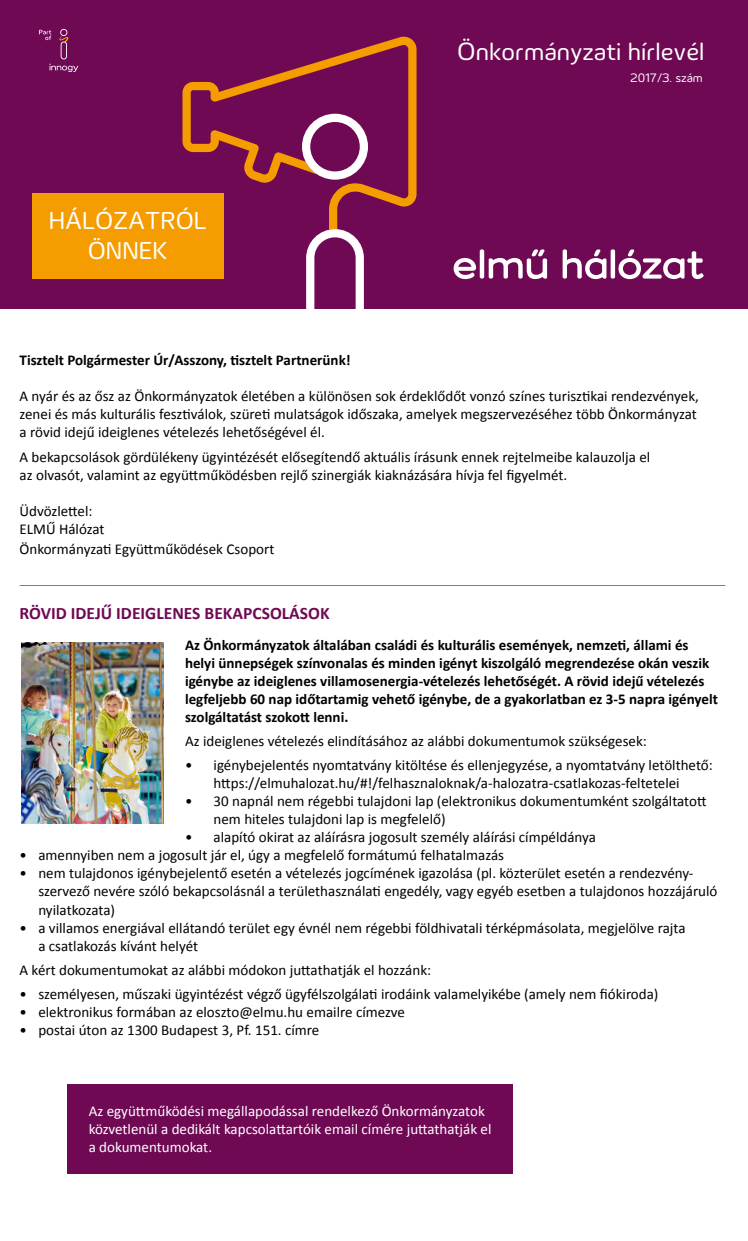
<style>
.page{position:relative;width:748px;height:1241px;background:#fff}
.page>*{position:absolute;margin:0;border:0;box-sizing:border-box;transform-origin:0 0}
.t1{font:25.5px "Innogy";color:#fff}
.t2{font:25px/30px "Innogy";color:#fff;text-align:center}
.t3{font:700 17.5px "Calibri";color:#6f0954}
.t4{font:15px/18px "Calibri";color:#000}
.t5{font:700 15px/18px "Calibri";color:#000}
.t6{font:15px/18px "Calibri";color:#fff}
.t7{font:12.5px "Innogy";color:#fff}
</style>
<div class="page">
<div style="left:0;top:0;width:747px;height:309px;background:#6f0954"></div>
<svg style="left:182px;top:36px;width:234px;height:194px"></svg>
<svg style="left:306px;top:229px;width:57px;height:80px"></svg>
<svg style="left:302px;top:114px;width:66px;height:66px"></svg>
<div style="left:32px;top:193px;width:191px;height:86px;background:#f59c00"></div>
<svg style="left:39px;top:29px;width:39px;height:43px"></svg>
<hr style="left:20px;top:585px;width:705px;height:1px;background:#808080">
<img style="left:21px;top:643px;width:143px;height:181px">
<div style="left:479px;top:249px;width:5px;height:29px;background:#fff;border-radius:2px"></div>
<svg style="left:610px;top:249px;width:4px;height:29px"></svg>
<svg style="left:453px;top:258px;width:22px;height:21px"></svg>
<svg style="left:488px;top:249px;width:58px;height:30px"></svg>
<svg style="left:562px;top:249px;width:44px;height:30px"></svg>
<svg style="left:618px;top:249px;width:85px;height:30px"></svg>
<div style="left:67px;top:1083px;width:445px;height:90px;background:#6f0954"></div>
<h2 class="t2" style="left:49px;top:205px;width:160px">HÁLÓZATRÓL<br>ÖNNEK</h2>
<h1 class="t1" style="left:457px;top:37px;width:248px">Önkormányzati hírlevél</h1>
<p class="t7" style="left:629px;top:70px;width:74px">2017/3. szám</p>
<p class="t5" style="left:20px;top:350px;width:332px">Tisztelt Polgármester Úr/Asszony, tisztelt Partnerünk!</p>
<p class="t4" style="left:20px;top:386px;width:680px">A nyár és az ősz az Önkormányzatok életében a különösen sok érdeklődőt vonzó színes turisztikai rendezvények, zenei és más kulturális fesztiválok, szüreti mulatságok időszaka, amelyek megszervezéséhez több Önkormányzat a rövid idejű ideiglenes vételezés lehetőségével él.</p>
<p class="t4" style="left:20px;top:447px;width:631px">A bekapcsolások gördülékeny ügyintézését elősegítendő aktuális írásunk ennek rejtelmeibe kalauzolja el az olvasót, valamint az együttműködésben rejlő szinergiák kiaknázására hívja fel figyelmét.</p>
<p class="t4" style="left:20px;top:501px;width:86px">Üdvözlettel:<br>ELMŰ Hálózat</p>
<p class="t4" style="left:20px;top:539px;width:256px">Önkormányzati Együttműködések Csoport</p>
<p class="t3" style="left:20px;top:602px;width:311px">RÖVID IDEJŰ IDEIGLENES BEKAPCSOLÁSOK</p>
<p class="t5" style="left:185px;top:635px;width:534px">Az Önkormányzatok általában családi és kulturális események, nemzeti, állami és helyi ünnepségek színvonalas és minden igényt kiszolgáló megrendezése okán veszik igénybe az ideiglenes villamosenergia-vételezés lehetőségét. A rövid idejű vételezés legfeljebb 60 nap időtartamig vehető igénybe, de a gyakorlatban ez 3-5 napra igényelt szolgáltatást szokott lenni.</p>
<p class="t4" style="left:185px;top:731px;width:463px">Az ideiglenes vételezés elindításához az alábbi dokumentumok szükségesek:</p>
<p class="t4" style="left:185px;top:755px;width:529px;text-align:center">• igénybejelentés nyomtatvány kitöltése és ellenjegyzése, a nyomtatvány letölthető: https://elmuhalozat.hu/#!/felhasznaloknak/a-halozatra-csatlakozas-feltetelei</p>
<p class="t4" style="left:213px;top:791px;width:494px;text-indent:-29px">• 30 napnál nem régebbi tulajdoni lap (elektronikus dokumentumként szolgáltatott nem hiteles tulajdoni lap is megfelelő)</p>
<p class="t4" style="left:185px;top:827px;width:412px">• alapító okirat az aláírásra jogosult személy aláírási címpéldánya</p>
<p class="t4" style="left:20px;top:845px;width:485px">• amennyiben nem a jogosult jár el, úgy a megfelelő formátumú felhatalmazás</p>
<p class="t4" style="left:38px;top:863px;width:680px;text-indent:-19px">• nem tulajdonos igénybejelentő esetén a vételezés jogcímének igazolása (pl. közterület esetén a rendezvény&shy;szervező nevére szóló bekapcsolásnál a területhasználati engedély, vagy egyéb esetben a tulajdonos hozzájáruló nyilatkozata)</p>
<p class="t4" style="left:38px;top:917px;width:648px;text-indent:-19px">• a villamos energiával ellátandó terület egy évnél nem régebbi földhivatali térképmásolata, megjelölve rajta a csatlakozás kívánt helyét</p>
<p class="t4" style="left:20px;top:960px;width:413px">A kért dokumentumokat az alábbi módokon juttathatják el hozzánk:</p>
<p class="t4" style="left:20px;top:984px;width:640px">• személyesen, műszaki ügyintézést végző ügyfélszolgálati irodáink valamelyikébe (amely nem fiókiroda)</p>
<p class="t4" style="left:20px;top:1002px;width:387px">• elektronikus formában az eloszto@elmu.hu emailre címezve</p>
<p class="t4" style="left:20px;top:1020px;width:301px">• postai úton az 1300 Budapest 3, Pf. 151. címre</p>
<p class="t6" style="left:89px;top:1101px;width:404px">Az együttműködési megállapodással rendelkező Önkormányzatok közvetlenül a dedikált kapcsolattartóik email címére juttathatják el a dokumentumokat.</p>
</div>
